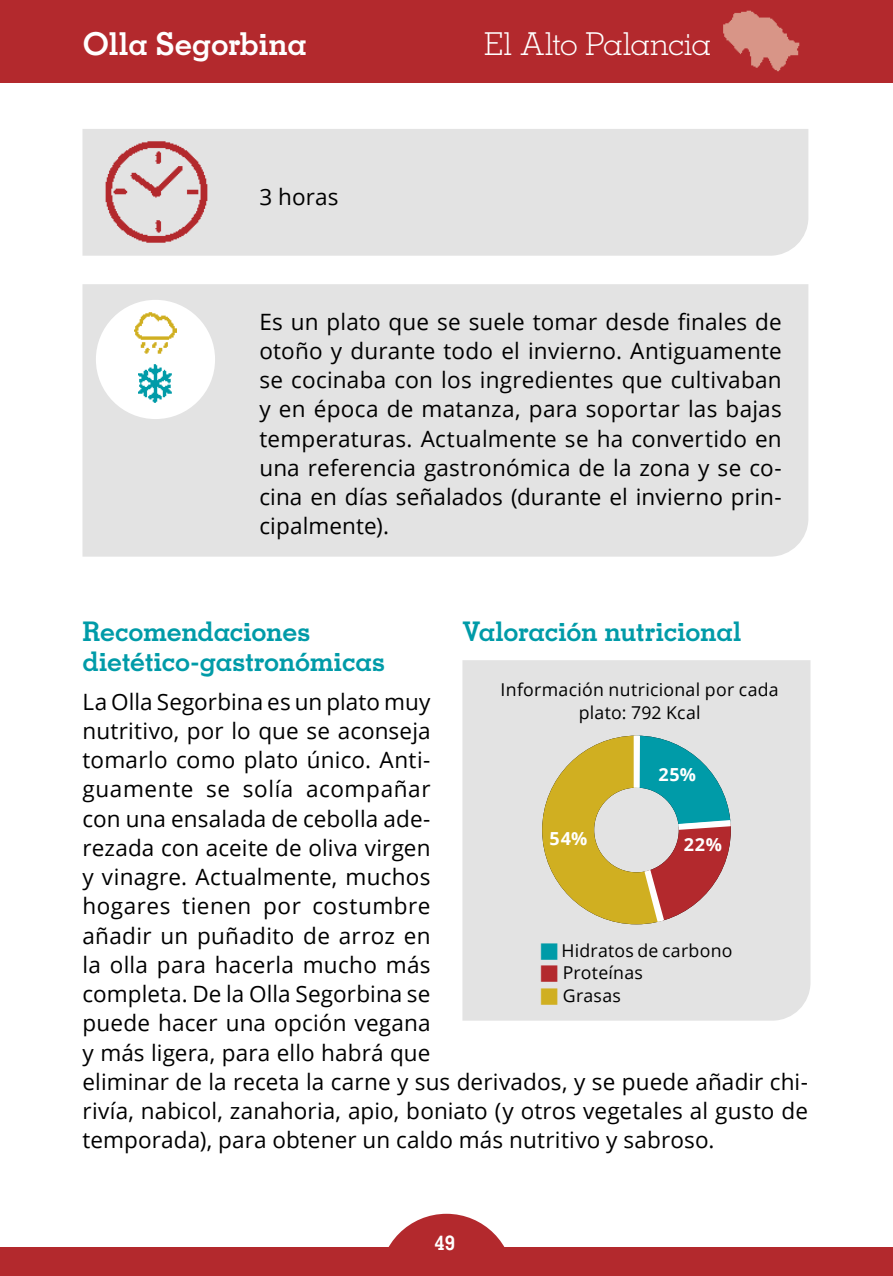
<style>
.page{position:relative;width:893px;height:1276px;background:#fff}
.page>*{position:absolute;margin:0;border:0;box-sizing:border-box;transform-origin:0 0}
.t1{font:300 31.5px "Memphis LT Std";letter-spacing:-.02em;color:#fff}
.t2{font:700 31.5px "Memphis LT Std";letter-spacing:-.01em;color:#fff}
.t3{font:700 27px/29.2px "Memphis LT Std";letter-spacing:-.01em;color:#009ba8}
.t4{font:22.5px/29.2px "Open Sans";letter-spacing:.005em;color:#000;text-align:justify}
.t5{font:700 20.25px "Memphis LT Std";color:#fff}
.t6{font:700 18px "Open Sans";color:#fff}
.t7{font:17.78px/22.5px "Open Sans";letter-spacing:.015em;color:#000;text-align:center}
.s1{color:#009ba8}
.s2{color:#b3292d}
.s3{color:#d0af21}
</style>
<div class="page">
<div style="left:0;top:1247px;width:893px;height:29px;background:#b3292d"></div>
<svg style="left:388px;top:1213px;width:117px;height:34px"></svg>
<div style="left:0;top:0;width:893px;height:83px;background:#b3292d"></div>
<img style="left:723px;top:10px;width:77px;height:62px">
<div style="left:82px;top:129px;width:726px;height:127px;background:#e3e3e3"></div>
<img style="left:101px;top:139px;width:111px;height:105px">
<div style="left:82px;top:284px;width:726px;height:272px;background:#e3e3e3"></div>
<div style="left:96px;top:300px;width:119px;height:119px;background:#fff;border-radius:50%"></div>
<img style="left:135px;top:312px;width:41px;height:42px">
<img style="left:138px;top:364px;width:34px;height:39px">
<div style="left:462px;top:660px;width:348px;height:360px;background:#e3e3e3"></div>
<svg style="left:542px;top:735px;width:189px;height:189px;background:#b6af83"></svg>
<h1 class="t2" style="left:83px;top:24px;width:225px">Olla Segorbina</h1>
<h1 class="t1" style="left:484px;top:24px;width:228px">El Alto Palancia</h1>
<p class="t4" style="left:259px;top:181px;width:80px">3 horas</p>
<p class="t4" style="left:259px;top:306px;width:524px">Es un plato que se suele tomar desde finales de otoño y durante todo el invierno. Antiguamente se cocinaba con los ingredientes que cultivaban y en época de matanza, para soportar las bajas temperaturas. Actualmente se ha convertido en una referencia gastronómica de la zona y se co&shy;cina en días señalados (durante el invierno prin&shy;cipalmente).</p>
<p class="t3" style="left:82px;top:617px;width:304px">Recomendaciones dietético-gastronómicas</p>
<p class="t4" style="left:82px;top:686px;width:727px;text-align:left">La Olla Segorbina es un plato muy<br>nutritivo, por lo que se aconseja<br>tomarlo como plato único. Anti-<br>guamente se solía acompañar<br>con una ensalada de cebolla ade-<br>rezada con aceite de oliva virgen<br>y vinagre. Actualmente, muchos<br>hogares tienen por costumbre<br>añadir un puñadito de arroz en<br>la olla para hacerla mucho más<br>completa. De la Olla Segorbina se<br>puede hacer una opción vegana<br>y más ligera, para ello habrá que<br>eliminar de la receta la carne y sus derivados, y se puede añadir chi&shy;rivía, nabicol, zanahoria, apio, boniato (y otros vegetales al gusto de temporada), para obtener un caldo más nutritivo y sabroso.</p>
<p class="t3" style="left:462px;top:617px;width:281px">Valoración nutricional</p>
<p class="t7" style="left:501px;top:678px;width:280px">Información nutricional por cada plato: 792 Kcal</p>
<p class="t6" style="left:658px;top:762px;width:39px">25%</p>
<p class="t6" style="left:550px;top:826px;width:39px">54%</p>
<p class="t6" style="left:684px;top:831px;width:40px">22%</p>
<p class="t7" style="left:540px;top:938px;width:194px"><span class="s1">■</span> Hidratos de carbono</p>
<p class="t7" style="left:540px;top:961px;width:104px"><span class="s2">■</span> Proteínas</p>
<p class="t7" style="left:540px;top:983px;width:82px"><span class="s3">■</span> Grasas</p>
<p class="t5" style="left:434px;top:1229px;width:22px">49</p>
</div>
